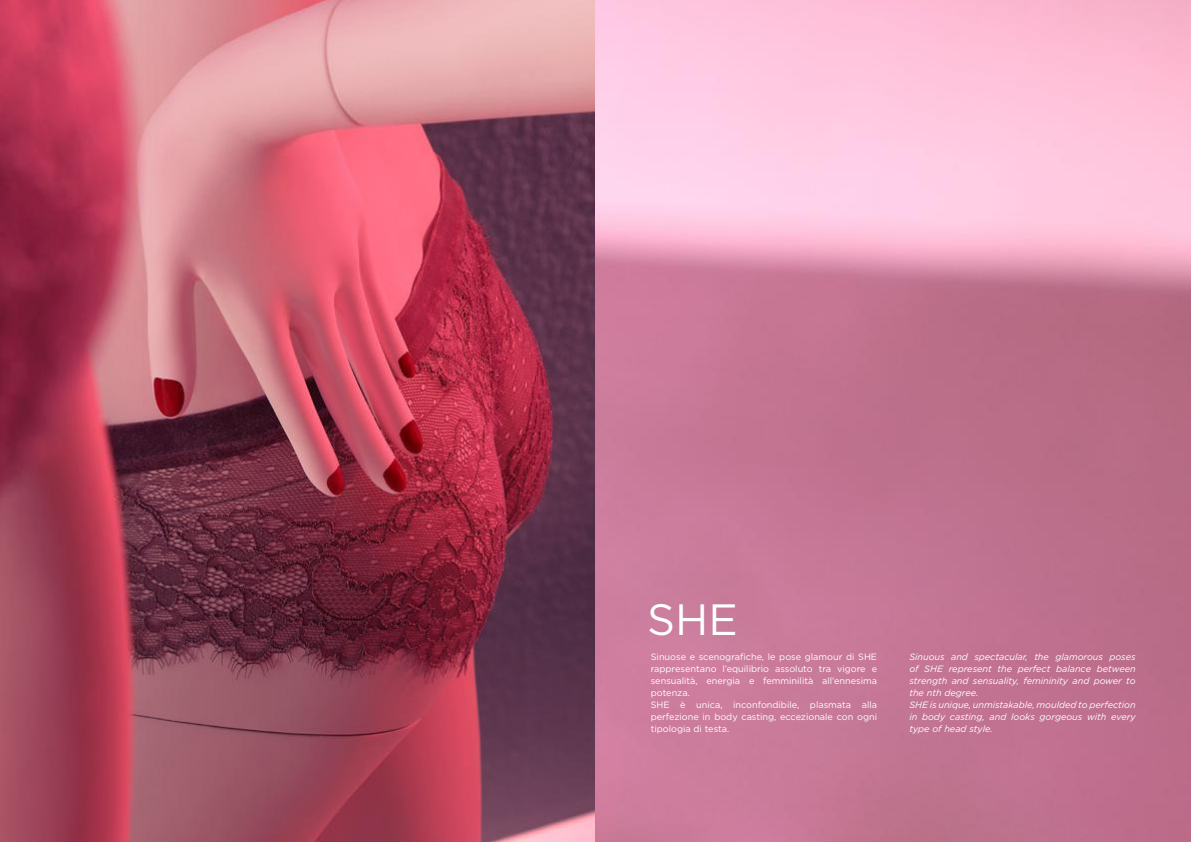
<style>
.page{position:relative;width:1191px;height:842px;background:#fff}
.page>*{position:absolute;margin:0;border:0;box-sizing:border-box;transform-origin:0 0}
.t1{font:43.8px "Gotham";color:#fff}
.t2{font:italic 9.1px/12px "Gotham";color:#fff}
.t3{font:9.1px/12px "Gotham";color:#fff}
</style>
<div class="page">
<img style="left:0;top:0;width:595px;height:842px">
<img style="left:595px;top:0;width:596px;height:842px">
<h1 class="t1" style="left:647px;top:591px;width:92px">SHE</h1>
<p class="t3" style="left:651px;top:651px;width:228px">Sinuose e scenografiche, le pose glamour di SHE rappresentano l’equilibrio assoluto tra vigore e sensualità, energia e femminilità all’ennesima potenza.<br>SHE è unica, inconfondibile, plasmata alla perfezione in body casting, eccezionale con ogni tipologia di testa.</p>
<p class="t2" style="left:909px;top:651px;width:228px">Sinuous and spectacular, the glamorous poses of SHE represent the perfect balance between strength and sensuality, femininity and power to the nth degree.<br>SHE is unique, unmistakable, moulded to perfection in body casting, and looks gorgeous with every type of head style.</p>
</div>
